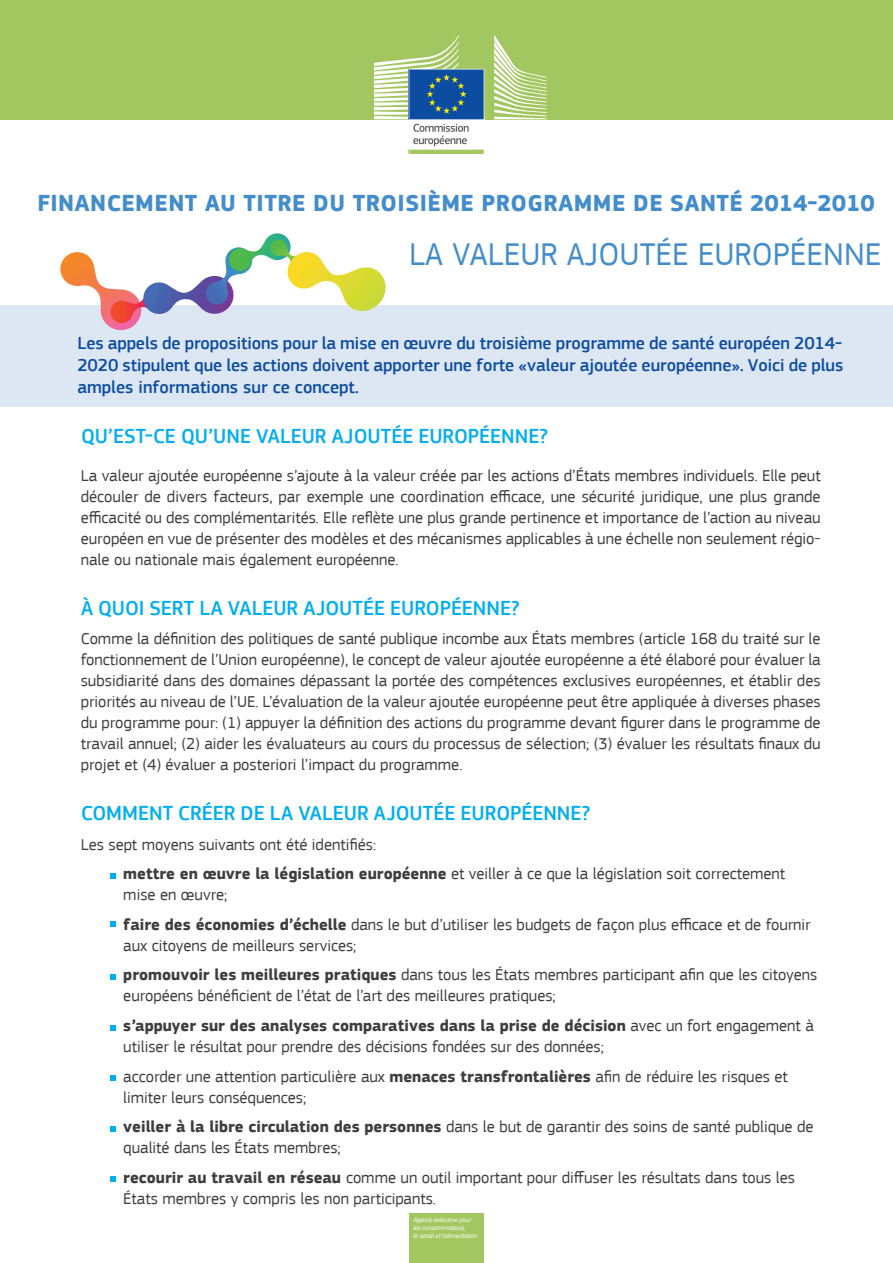
<style>
.page{position:relative;width:893px;height:1263px;background:#fff}
.page>*{position:absolute;margin:0;border:0;box-sizing:border-box;transform-origin:0 0}
.t1{font:33px "EC Square Sans Pro";color:#448dcb}
.t2{font:700 24px "EC Square Sans Pro";letter-spacing:.02em;color:#448dcb}
.TXT_EN{font:500 21px "EC Square Sans Pro";color:#00aeef}
.t3{font:500 18px/21.6px "EC Square Sans Pro";color:#0d4da1;text-align:justify}
.t4{font:16.5px/21px "EC Square Sans Pro";color:#3e3e3f}
.Policy{font:italic 6.75px/8.1px "EC Square Sans Pro";letter-spacing:-.03em;color:#fff}
.s1{font-weight:700}
</style>
<div class="page">
<div style="left:0;top:305px;width:893px;height:102px;background:#dde7f4"></div>
<div style="left:0;top:0;width:893px;height:120px;background:#a3c760"></div>
<div style="left:409px;top:1213px;width:75px;height:50px;background:#a3c760"></div>
<svg style="left:111px;top:873px;width:5px;height:5px"></svg>
<svg style="left:111px;top:921px;width:5px;height:5px"></svg>
<svg style="left:111px;top:974px;width:5px;height:6px"></svg>
<svg style="left:111px;top:1026px;width:5px;height:5px"></svg>
<svg style="left:111px;top:1075px;width:5px;height:6px"></svg>
<svg style="left:111px;top:1126px;width:5px;height:5px"></svg>
<svg style="left:111px;top:1176px;width:5px;height:5px"></svg>
<svg style="left:494px;top:35px;width:53px;height:84px"></svg>
<svg style="left:374px;top:35px;width:110px;height:119px"></svg>
<svg style="left:60px;top:233px;width:326px;height:98px"></svg>
<p class="t2" style="left:37px;top:189px;width:839px">FINANCEMENT AU TITRE DU TROISIÈME PROGRAMME DE SANTÉ 2014-2010</p>
<p class="t1" style="left:409px;top:235px;width:474px">LA VALEUR AJOUTÉE EUROPÉENNE</p>
<p class="t3" style="left:77px;top:333px;width:767px">Les appels de propositions pour la mise en œuvre du troisième programme de santé européen 2014- 2020 stipulent que les actions doivent apporter une forte «valeur ajoutée européenne». Voici de plus amples informations sur ce concept.</p>
<p class="TXT_EN" style="left:81px;top:424px;width:468px">QU’EST-CE QU’UNE VALEUR AJOUTÉE EUROPÉENNE?</p>
<p class="t4" style="left:81px;top:465px;width:741px;text-align:justify">La valeur ajoutée européenne s’ajoute à la valeur créée par les actions d’États membres individuels. Elle peut découler de divers facteurs, par exemple une coordination efficace, une sécurité juridique, une plus grande efficacité ou des complémentarités. Elle reflète une plus grande pertinence et importance de l’action au niveau européen en vue de présenter des modèles et des mécanismes applicables à une échelle non seulement régio&shy;nale ou nationale mais également européenne.</p>
<p class="TXT_EN" style="left:81px;top:596px;width:440px">À QUOI SERT LA VALEUR AJOUTÉE EUROPÉENNE?</p>
<p class="t4" style="left:81px;top:629px;width:741px;text-align:justify">Comme la définition des politiques de santé publique incombe aux États membres (article 168 du traité sur le fonctionnement de l’Union européenne), le concept de valeur ajoutée européenne a été élaboré pour évaluer la subsidiarité dans des domaines dépassant la portée des compétences exclusives européennes, et établir des priorités au niveau de l’UE. L’évaluation de la valeur ajoutée européenne peut être appliquée à diverses phases du programme pour: (1) appuyer la définition des actions du programme devant figurer dans le programme de travail annuel; (2) aider les évaluateurs au cours du processus de sélection; (3) évaluer les résultats finaux du projet et (4) évaluer a posteriori l’impact du programme.</p>
<p class="TXT_EN" style="left:81px;top:801px;width:511px">COMMENT CRÉER DE LA VALEUR AJOUTÉE EUROPÉENNE?</p>
<p class="t4" style="left:81px;top:834px;width:297px">Les sept moyens suivants ont été identifiés:</p>
<p class="t4" style="left:123px;top:864px;width:663px"><span class="s1">mettre en œuvre la législation européenne</span> et veiller à ce que la législation soit correctement mise en œuvre;</p>
<p class="t4" style="left:123px;top:914px;width:689px"><span class="s1">faire des économies d’échelle</span> dans le but d’utiliser les budgets de façon plus efficace et de fournir aux citoyens de meilleurs services;</p>
<p class="t4" style="left:123px;top:965px;width:695px"><span class="s1">promouvoir les meilleures pratiques</span> dans tous les États membres participant afin que les citoyens européens bénéficient de l’état de l’art des meilleures pratiques;</p>
<p class="t4" style="left:123px;top:1015px;width:692px"><span class="s1">s’appuyer sur des analyses comparatives dans la prise de décision</span> avec un fort engagement à utiliser le résultat pour prendre des décisions fondées sur des données;</p>
<p class="t4" style="left:123px;top:1066px;width:666px">accorder une attention particulière aux <span class="s1">menaces transfrontalières</span> afin de réduire les risques et limiter leurs conséquences;</p>
<p class="t4" style="left:123px;top:1116px;width:692px"><span class="s1">veiller à la libre circulation des personnes</span> dans le but de garantir des soins de santé publique de qualité dans les États membres;</p>
<p class="t4" style="left:123px;top:1167px;width:673px"><span class="s1">recourir au travail en réseau</span> comme un outil important pour diffuser les résultats dans tous les<br>États membres y compris les non participants.</p>
<p class="Policy" style="left:413px;top:1215px;width:59px">Agence exécutive pour les consommateurs,</p>
<p class="Policy" style="left:413px;top:1232px;width:65px">la santé et l’alimentation</p>
</div>
